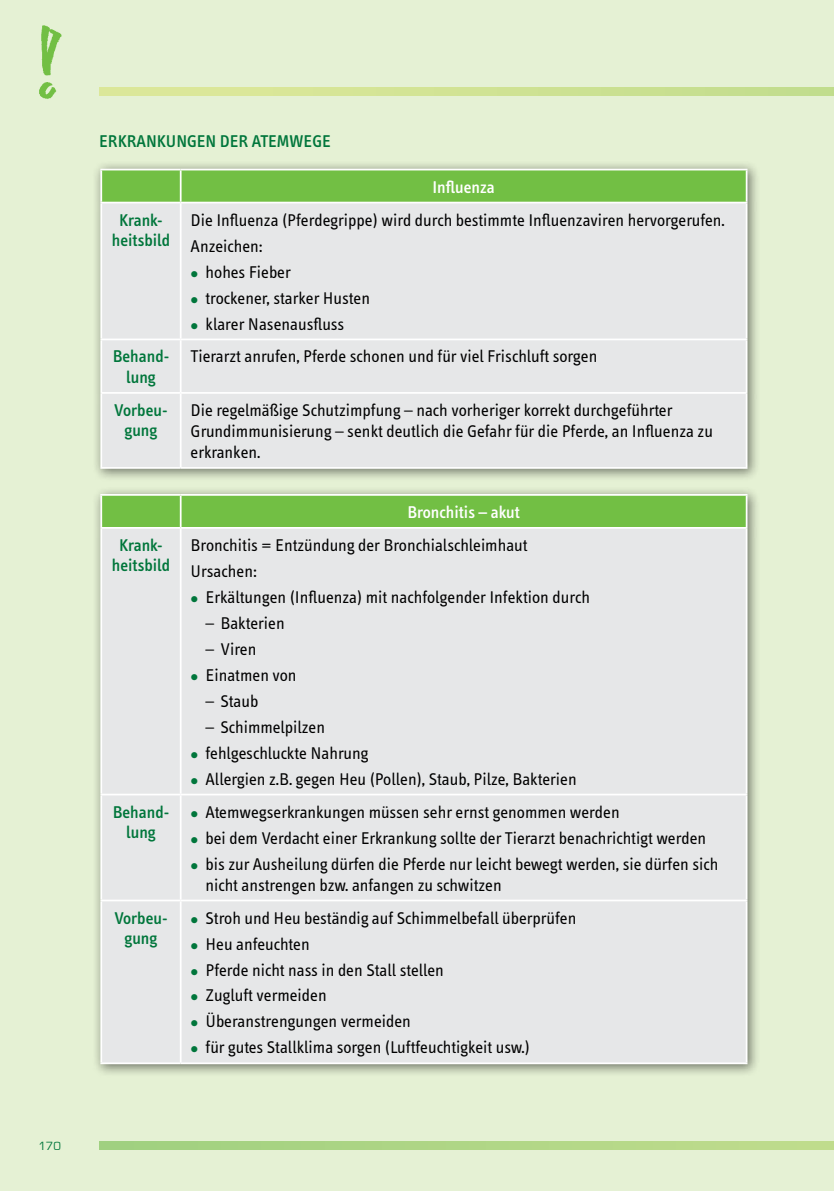
<style>
.page{position:relative;width:834px;height:1191px;background:#fff}
.page>*{position:absolute;margin:0;border:0;box-sizing:border-box;transform-origin:0 0}
.t1{font:17.5px/25.9px "Info Text";color:#000}
.t2{font:500 17.5px/20.5px "Info Text";color:#00763b;text-align:center}
.t3{font:500 17.5px "Info Text";color:#fff}
.t4{font:17.5px "Info Text Medium Caps";color:#00763b}
.t5{font:12.25px "Eurostile";color:#00763b}
</style>
<div class="page">
<div style="left:0;top:0;width:833px;height:1191px;background:#e5f1d4"></div>
<svg style="left:99px;top:1141px;width:734px;height:8px;background:#afd686"></svg>
<svg style="left:99px;top:87px;width:734px;height:8px;background:#d0e293"></svg>
<img style="left:39px;top:25px;width:23px;height:74px">
<div style="left:92px;top:161px;width:668px;height:321px;background:#000;opacity:.5"></div>
<div style="left:102px;top:170px;width:643px;height:32px;background:#72bf44"></div>
<div style="left:102px;top:203px;width:643px;height:264px;background:#e6e7e8"></div>
<hr style="left:100px;top:203px;width:2px;height:135px;background:#fff">
<hr style="left:180px;top:203px;width:1px;height:135px;background:#fff">
<hr style="left:745px;top:203px;width:2px;height:135px;background:#fff">
<hr style="left:100px;top:338px;width:81px;height:2px;background:#fff">
<hr style="left:100px;top:340px;width:2px;height:52px;background:#fff">
<hr style="left:181px;top:338px;width:566px;height:2px;background:#fff">
<hr style="left:180px;top:340px;width:1px;height:52px;background:#fff">
<hr style="left:745px;top:340px;width:2px;height:52px;background:#fff">
<hr style="left:100px;top:392px;width:81px;height:2px;background:#fff">
<hr style="left:100px;top:394px;width:2px;height:73px;background:#fff">
<hr style="left:181px;top:392px;width:566px;height:2px;background:#fff">
<hr style="left:180px;top:394px;width:1px;height:73px;background:#fff">
<hr style="left:745px;top:394px;width:2px;height:73px;background:#fff">
<hr style="left:100px;top:467px;width:81px;height:2px;background:#fff">
<hr style="left:181px;top:467px;width:566px;height:2px;background:#fff">
<hr style="left:100px;top:169px;width:81px;height:1px;background:#fff">
<hr style="left:100px;top:170px;width:2px;height:32px;background:#fff">
<hr style="left:181px;top:169px;width:566px;height:1px;background:#fff">
<hr style="left:180px;top:170px;width:1px;height:32px;background:#fff">
<hr style="left:745px;top:170px;width:2px;height:32px;background:#fff">
<hr style="left:100px;top:202px;width:81px;height:1px;background:#fff">
<hr style="left:181px;top:202px;width:566px;height:1px;background:#fff">
<div style="left:92px;top:486px;width:668px;height:591px;background:#000;opacity:.5"></div>
<div style="left:102px;top:496px;width:643px;height:31px;background:#72bf44"></div>
<div style="left:102px;top:529px;width:643px;height:533px;background:#e6e7e8"></div>
<hr style="left:100px;top:529px;width:2px;height:264px;background:#fff">
<hr style="left:180px;top:529px;width:1px;height:264px;background:#fff">
<hr style="left:745px;top:529px;width:2px;height:264px;background:#fff">
<hr style="left:100px;top:793px;width:81px;height:2px;background:#fff">
<hr style="left:100px;top:795px;width:2px;height:104px;background:#fff">
<hr style="left:181px;top:793px;width:566px;height:2px;background:#fff">
<hr style="left:180px;top:795px;width:1px;height:104px;background:#fff">
<hr style="left:745px;top:795px;width:2px;height:104px;background:#fff">
<hr style="left:100px;top:899px;width:81px;height:2px;background:#fff">
<hr style="left:100px;top:901px;width:2px;height:161px;background:#fff">
<hr style="left:181px;top:899px;width:566px;height:2px;background:#fff">
<hr style="left:180px;top:901px;width:1px;height:161px;background:#fff">
<hr style="left:745px;top:901px;width:2px;height:161px;background:#fff">
<hr style="left:100px;top:1062px;width:81px;height:2px;background:#fff">
<hr style="left:181px;top:1062px;width:566px;height:2px;background:#fff">
<hr style="left:100px;top:494px;width:81px;height:2px;background:#fff">
<hr style="left:100px;top:496px;width:2px;height:31px;background:#fff">
<hr style="left:181px;top:494px;width:566px;height:2px;background:#fff">
<hr style="left:180px;top:496px;width:1px;height:31px;background:#fff">
<hr style="left:745px;top:496px;width:2px;height:31px;background:#fff">
<hr style="left:100px;top:527px;width:81px;height:2px;background:#fff">
<hr style="left:181px;top:527px;width:566px;height:2px;background:#fff">
<svg style="left:191px;top:271px;width:6px;height:6px"></svg>
<svg style="left:191px;top:297px;width:6px;height:6px"></svg>
<svg style="left:191px;top:322px;width:6px;height:7px"></svg>
<svg style="left:191px;top:596px;width:6px;height:6px"></svg>
<svg style="left:191px;top:674px;width:6px;height:6px"></svg>
<svg style="left:191px;top:751px;width:6px;height:7px"></svg>
<svg style="left:191px;top:777px;width:6px;height:7px"></svg>
<svg style="left:191px;top:810px;width:6px;height:7px"></svg>
<svg style="left:191px;top:836px;width:6px;height:7px"></svg>
<svg style="left:191px;top:862px;width:6px;height:6px"></svg>
<svg style="left:191px;top:916px;width:6px;height:6px"></svg>
<svg style="left:191px;top:942px;width:6px;height:6px"></svg>
<svg style="left:191px;top:968px;width:6px;height:6px"></svg>
<svg style="left:191px;top:994px;width:6px;height:6px"></svg>
<svg style="left:191px;top:1020px;width:6px;height:6px"></svg>
<svg style="left:191px;top:1046px;width:6px;height:6px"></svg>
<p class="t5" style="left:38px;top:1138px;width:24px">170</p>
<p class="t4" style="left:99px;top:131px;width:233px">ERKRANKUNGEN DER ATEMWEGE</p>
<p class="t3" style="left:432px;top:177px;width:64px">Influenza</p>
<p class="t2" style="left:112px;top:210px;width:60px">Krank&shy;heitsbild</p>
<p class="t1" style="left:190px;top:207px;width:535px">Die Influenza (Pferdegrippe) wird durch bestimmte Influenzaviren hervorgerufen.</p>
<p class="t1" style="left:190px;top:233px;width:73px">Anzeichen:</p>
<p class="t1" style="left:205px;top:259px;width:87px">hohes Fieber</p>
<p class="t1" style="left:205px;top:285px;width:166px">trockener, starker Husten</p>
<p class="t1" style="left:205px;top:311px;width:140px">klarer Nasenausfluss</p>
<p class="t2" style="left:113px;top:347px;width:58px">Behand&shy;lung</p>
<p class="t1" style="left:190px;top:344px;width:408px">Tierarzt anrufen, Pferde schonen und für viel Frischluft sorgen</p>
<p class="t2" style="left:114px;top:400px;width:55px">Vorbeu&shy;gung</p>
<p class="t1" style="left:190px;top:400px;width:523px;line-height:21px">Die regelmäßige Schutzimpfung – nach vorheriger korrekt durchgeführter<br>Grundimmunisierung – senkt deutlich die Gefahr für die Pferde, an Influenza zu erkranken.</p>
<p class="t3" style="left:407px;top:502px;width:114px">Bronchitis – akut</p>
<p class="t2" style="left:112px;top:535px;width:60px">Krank&shy;heitsbild</p>
<p class="t1" style="left:190px;top:532px;width:338px">Bronchitis = Entzündung der Bronchialschleimhaut</p>
<p class="t1" style="left:190px;top:558px;width:67px">Ursachen:</p>
<p class="t1" style="left:205px;top:584px;width:386px">Erkältungen (Influenza) mit nachfolgender Infektion durch</p>
<p class="t1" style="left:205px;top:610px;width:81px">– Bakterien</p>
<p class="t1" style="left:205px;top:636px;width:93px">– Viren<br>Einatmen von</p>
<p class="t1" style="left:205px;top:688px;width:54px">– Staub</p>
<p class="t1" style="left:205px;top:714px;width:372px">– Schimmelpilzen<br>fehlgeschluckte Nahrung<br>Allergien z.B. gegen Heu (Pollen), Staub, Pilze, Bakterien</p>
<p class="t2" style="left:113px;top:801px;width:58px">Behand&shy;lung</p>
<p class="t1" style="left:205px;top:799px;width:514px">Atemwegserkrankungen müssen sehr ernst genommen werden<br>bei dem Verdacht einer Erkrankung sollte der Tierarzt benachrichtigt werden bis zur Ausheilung dürfen die Pferde nur leicht bewegt werden, sie dürfen sich</p>
<p class="t1" style="left:205px;top:872px;width:297px">nicht anstrengen bzw. anfangen zu schwitzen</p>
<p class="t2" style="left:114px;top:907px;width:55px">Vorbeu&shy;gung</p>
<p class="t1" style="left:205px;top:905px;width:372px">Stroh und Heu beständig auf Schimmelbefall überprüfen Heu anfeuchten<br>Pferde nicht nass in den Stall stellen<br>Zugluft vermeiden<br>Überanstrengungen vermeiden<br>für gutes Stallklima sorgen (Luftfeuchtigkeit usw.)</p>
</div>
